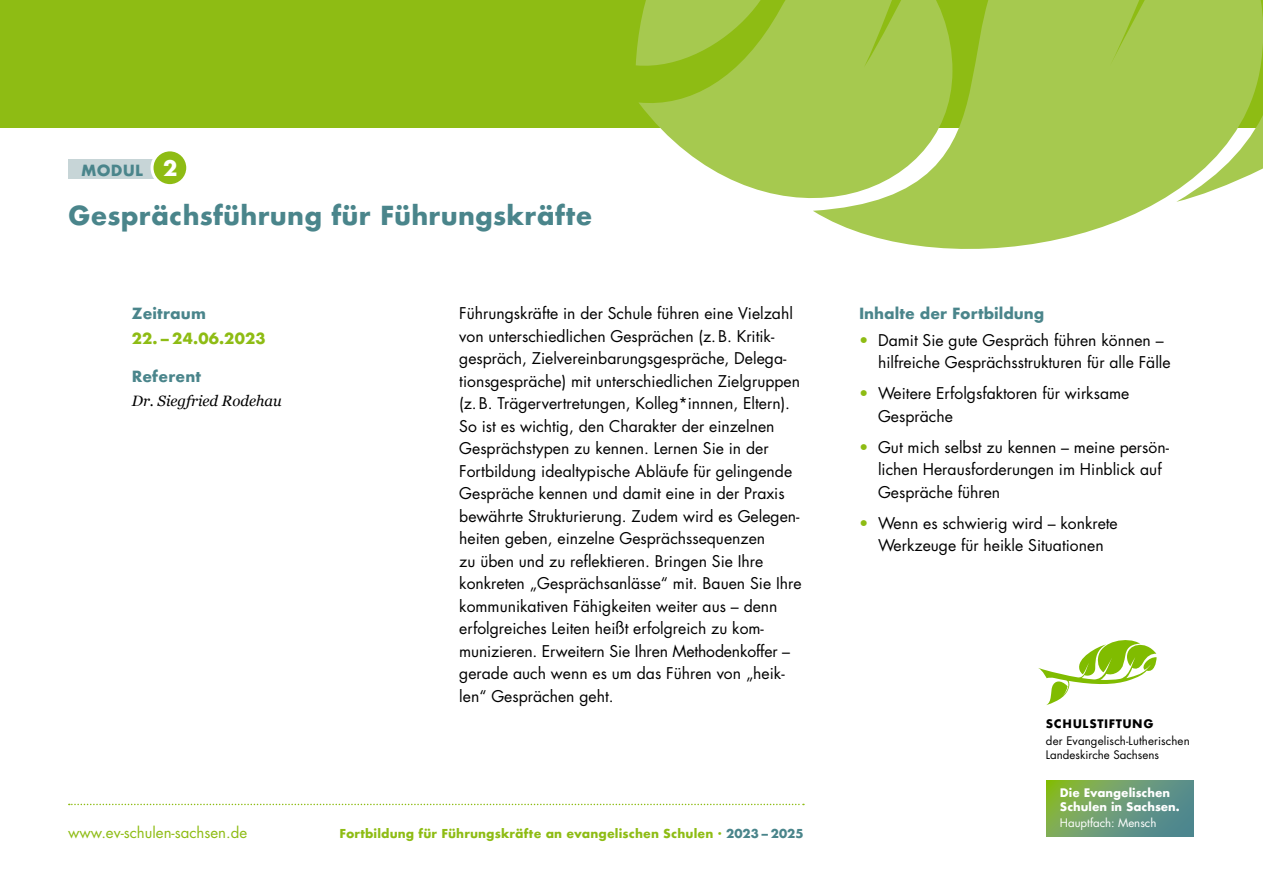
<style>
.page{position:relative;width:1263px;height:893px;background:#fff}
.page>*{position:absolute;margin:0;border:0;box-sizing:border-box;transform-origin:0 0}
.t1{font:700 25.5px "Futura";letter-spacing:.01em;color:#4a858b}
.t2{font:15.75px/22.5px "Futura Std";color:#000}
.t3{font:700 15px "Futura";letter-spacing:.01em;color:#4a858b}
.t4{font:15px "Futura Std";color:#8ebc14}
.t5{font:italic 15px "Georgia";color:#000}
.t6{font:700 15px "Futura";letter-spacing:.01em;color:#8ebc14}
.t7{font:700 12px "Futura";letter-spacing:.01em;color:#8ebc14}
.t8{font:11.55px/13.8px "Futura Std";letter-spacing:.01em;color:#000}
.t9{font:700 11.55px/13.8px "Futura";color:#fff}
.t10{font:11.55px "Futura Std";color:#fff}
.t11{font:700 11.55px "Futura";letter-spacing:.05em;color:#000}
.s1{font-size:21px;color:#fff}
.s2{color:#8ebc14}
.s3{color:#4a858b}
</style>
<div class="page">
<svg style="left:1046px;top:780px;width:147px;height:57px;background:#6c9d70"></svg>
<svg style="left:1038px;top:640px;width:118px;height:65px"></svg>
<svg style="left:69px;top:804px;width:735px;height:1px"></svg>
<div style="left:0;top:0;width:1263px;height:128px;background:#8ebc14"></div>
<svg style="left:636px;top:0;width:627px;height:249px;fill:#a6c94f"></svg>
<div style="left:69px;top:159px;width:87px;height:20px;background:#c7d5d7"></div>
<div style="left:152px;top:150px;width:36px;height:36px;background:#8ebc14;border-radius:50%"></div>
<div style="left:151px;top:148px;width:38px;height:39px;border:3px solid #fff;border-radius:50%"></div>
<p class="t3" style="left:81px;top:159px;width:98px">MODUL <span class="s1">2</span></p>
<h1 class="t1" style="left:68px;top:197px;width:526px">Gesprächsführung für Führungskräfte</h1>
<p class="t3" style="left:132px;top:302px;width:76px">Zeitraum</p>
<p class="t6" style="left:132px;top:327px;width:135px">22.–24.06.2023</p>
<p class="t3" style="left:132px;top:365px;width:71px">Referent</p>
<p class="t5" style="left:132px;top:389px;width:151px">Dr. Siegfried Rodehau</p>
<p class="t2" style="left:459px;top:302px;width:344px">Führungskräfte in der Schule führen eine Vielzahl von unterschiedlichen Gesprächen (z.B. Kritik&shy;gespräch, Zielvereinbarungsgespräche, Delega&shy;tionsgespräche) mit unterschiedlichen Zielgruppen (z.B. Trägervertretungen, Kolleg*innnen, Eltern).<br>So ist es wichtig, den Charakter der einzelnen Gesprächstypen zu kennen. Lernen Sie in der Fortbildung idealtypische Abläufe für gelingende Gespräche kennen und damit eine in der Praxis bewährte Strukturierung. Zudem wird es Gelegen&shy;heiten geben, einzelne Gesprächssequenzen<br>zu üben und zu reflektieren. Bringen Sie Ihre konkreten „Gesprächsanlässe“ mit. Bauen Sie Ihre kommunikativen Fähigkeiten weiter aus – denn erfolgreiches Leiten heißt erfolgreich zu kom&shy;munizieren. Erweitern Sie Ihren Methodenkoffer – gerade auch wenn es um das Führen von „heik&shy;len“ Gesprächen geht.</p>
<p class="t3" style="left:859px;top:303px;width:187px">Inhalte der Fortbildung</p>
<p class="t2" style="left:878px;top:329px;width:294px;text-indent:-19px"><span class="s2">•</span> Damit Sie gute Gespräch führen können – hilfreiche Gesprächsstrukturen für alle Fälle</p>
<p class="t2" style="left:878px;top:383px;width:253px;text-indent:-19px"><span class="s2">•</span> Weitere Erfolgsfaktoren für wirksame<br>Gespräche</p>
<p class="t2" style="left:878px;top:436px;width:292px;text-indent:-19px"><span class="s2">•</span> Gut mich selbst zu kennen – meine persön&shy;lichen Herausforderungen im Hinblick auf<br>Gespräche führen</p>
<p class="t2" style="left:859px;top:512px;width:260px;text-align:center"><span class="s2">•</span> Wenn es schwierig wird – konkrete<br>Werkzeuge für heikle Situationen</p>
<p class="t11" style="left:1046px;top:716px;width:109px">SCHULSTIFTUNG</p>
<p class="t8" style="left:1046px;top:734px;width:145px">der Evangelisch-Lutherischen<br>Landeskirche Sachsens</p>
<p class="t4" style="left:68px;top:823px;width:181px">www.ev-schulen-sachsen.de</p>
<p class="t7" style="left:339px;top:824px;width:466px">Fortbildung für Führungskräfte an evangelischen Schulen · <span class="s3">2023–2025</span></p>
<p class="t9" style="left:1060px;top:786px;width:121px">Die Evangelischen<br>Schulen in Sachsen.</p>
<p class="t10" style="left:1060px;top:816px;width:98px">Hauptfach: Mensch</p>
</div>
